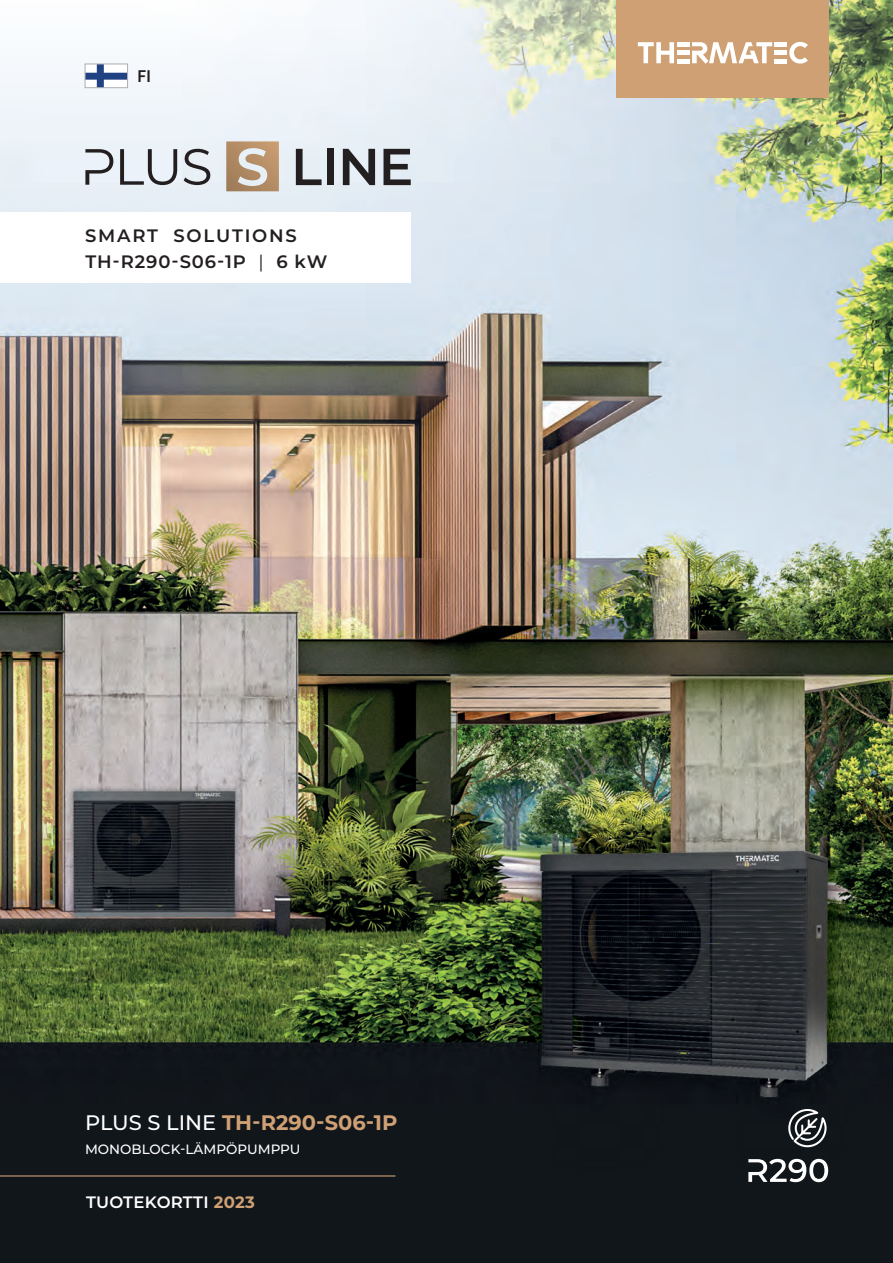
<style>
.page{position:relative;width:893px;height:1263px;background:#fff}
.page>*{position:absolute;margin:0;border:0;box-sizing:border-box;transform-origin:0 0}
.t1{font:700 21px "Montserrat";color:#cea073}
.t2{font:600 18px "Montserrat";letter-spacing:.05em;color:#231f20}
.t3{font:600 18px "Montserrat";letter-spacing:.1em;color:#231f20}
.t4{font:600 18px "Source Sans Pro";color:#231f20}
.t5{font:600 16.5px "Montserrat";letter-spacing:.015em;color:#fff}
.t6{font:500 13.5px "Montserrat";color:#fff}
.s1{font-weight:400}
.s2{font-weight:500;color:#fff}
.s3{font-weight:700;color:#cea073}
</style>
<div class="page">
<img style="left:0;top:0;width:893px;height:1263px">
<svg style="left:87px;top:66px;width:39px;height:20px"></svg>
<div style="left:85px;top:64px;width:43px;height:24px;border:1px solid #acadb1"></div>
<div style="left:0;top:213px;width:411px;height:70px;background:#fff"></div>
<div style="left:617px;top:0;width:212px;height:98px;background:#cea073"></div>
<svg style="left:638px;top:42px;width:36px;height:21px"></svg>
<hr style="left:677px;top:51px;width:12px;height:4px;background:#fff">
<hr style="left:677px;top:59px;width:12px;height:4px;background:#fff">
<hr style="left:677px;top:42px;width:12px;height:4px;background:#fff">
<hr style="left:775px;top:42px;width:12px;height:4px;background:#fff">
<hr style="left:775px;top:51px;width:12px;height:4px;background:#fff">
<hr style="left:775px;top:59px;width:12px;height:4px;background:#fff">
<svg style="left:789px;top:42px;width:19px;height:22px"></svg>
<svg style="left:692px;top:42px;width:80px;height:22px"></svg>
<hr style="left:0;top:1175px;width:395px;height:1px;background:#cea073">
<svg style="left:85px;top:149px;width:28px;height:36px"></svg>
<svg style="left:120px;top:149px;width:57px;height:36px;background:#b8bcc1"></svg>
<svg style="left:184px;top:149px;width:26px;height:36px"></svg>
<svg style="left:296px;top:149px;width:26px;height:36px"></svg>
<div style="left:328px;top:149px;width:6px;height:36px;background:#231f20"></div>
<svg style="left:343px;top:149px;width:32px;height:36px"></svg>
<svg style="left:383px;top:149px;width:28px;height:36px"></svg>
<svg style="left:226px;top:141px;width:53px;height:50px;background:#bea184"></svg>
<svg style="left:787px;top:1108px;width:41px;height:40px"></svg>
<svg style="left:748px;top:1159px;width:80px;height:23px"></svg>
<p class="t4" style="left:137px;top:65px;width:16px">FI</p>
<p class="t3" style="left:85px;top:223px;width:213px">SMART SOLUTIONS</p>
<p class="t2" style="left:85px;top:249px;width:243px">TH-R290-S06-1P <span class="s1">|</span> 6 kW</p>
<p class="t1" style="left:85px;top:1107px;width:314px"><span class="s2">PLUS S LINE</span> TH-R290-S06-1P</p>
<p class="t6" style="left:85px;top:1139px;width:217px">MONOBLOCK-LÄMPÖPUMPPU</p>
<p class="t5" style="left:86px;top:1191px;width:170px">TUOTEKORTTI <span class="s3">2023</span></p>
</div>
